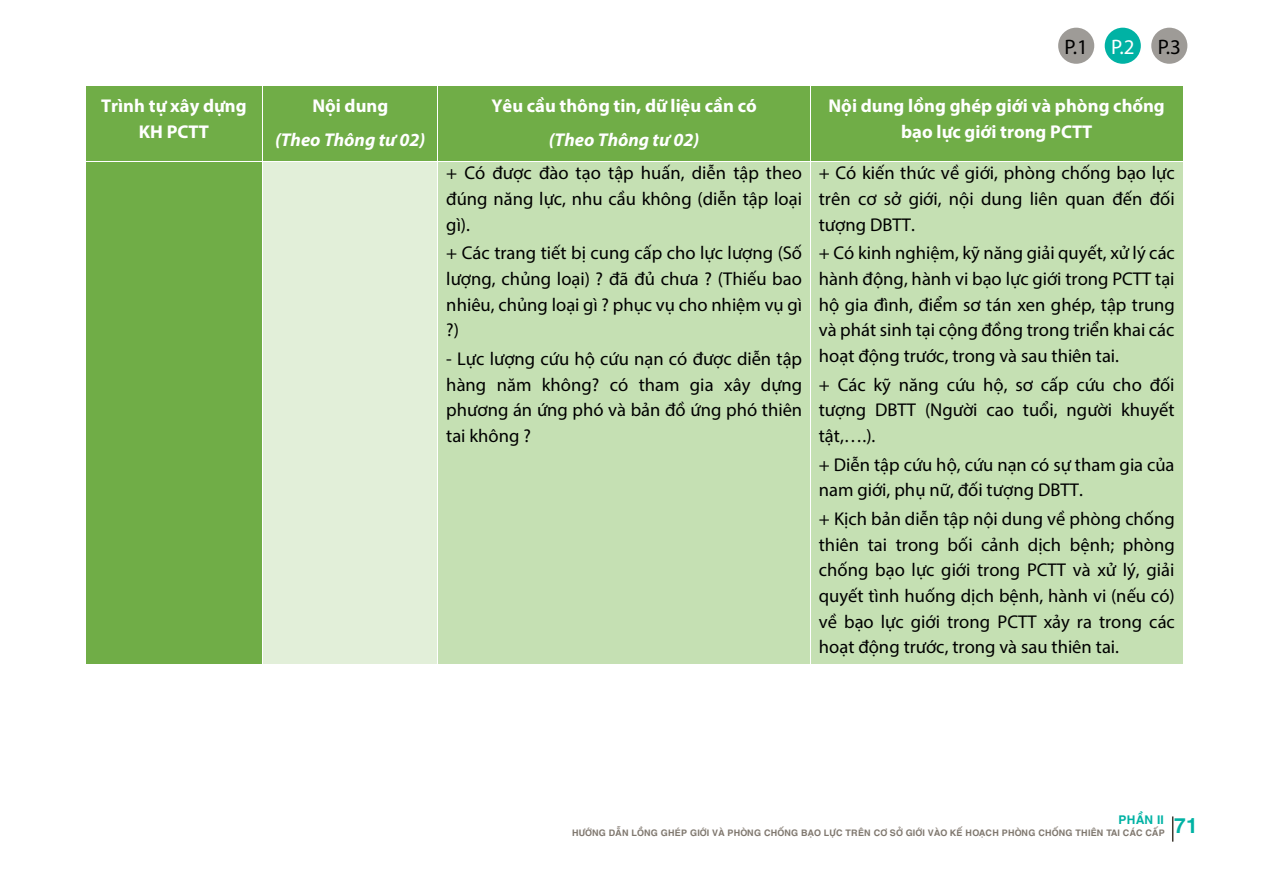
<style>
.page{position:relative;width:1263px;height:893px;background:#fff}
.page>*{position:absolute;margin:0;border:0;box-sizing:border-box;transform-origin:0 0}
.t1{font:21px "Myriad Pro";color:#000}
.t2{font:700 21px "UTM Helve";color:#00b2a4}
.t3{font:18.6px/25.7px "Myriad Pro";color:#000;text-align:justify}
.t4{font:700 18.6px/26.5px "Myriad Pro";color:#fff;text-align:center}
.t5{font:italic 700 18.6px "Myriad Pro";color:#fff}
.t6{font:700 12px "UTM Helve";color:#00b2a4}
.t7{font:700 9px "UTM Helve";color:#80786f}
.s1{color:#fff}
</style>
<div class="page">
<svg style="left:1172px;top:816px;width:1px;height:26px"></svg>
<div style="left:1058px;top:28px;width:36px;height:36px;background:#9e9b97;border-radius:50%"></div>
<div style="left:1105px;top:28px;width:36px;height:36px;background:#00b2a4;border-radius:50%"></div>
<div style="left:1151px;top:28px;width:36px;height:36px;background:#9e9b97;border-radius:50%"></div>
<div style="left:86px;top:86px;width:176px;height:75px;background:#70ad47"></div>
<div style="left:263px;top:86px;width:175px;height:75px;background:#70ad47"></div>
<div style="left:438px;top:86px;width:372px;height:75px;background:#70ad47"></div>
<div style="left:811px;top:86px;width:372px;height:75px;background:#70ad47"></div>
<hr style="left:438px;top:86px;width:1px;height:75px;background:#fff">
<div style="left:86px;top:162px;width:176px;height:502px;background:#70ad47"></div>
<div style="left:263px;top:162px;width:175px;height:502px;background:#e2efd9"></div>
<div style="left:438px;top:162px;width:372px;height:502px;background:#c5e0b3"></div>
<div style="left:811px;top:162px;width:372px;height:502px;background:#c5e0b3"></div>
<hr style="left:438px;top:162px;width:1px;height:502px;background:#fff">
<p class="t4" style="left:101px;top:91px;width:147px">Trình tự xây dựng<br>KH PCTT</p>
<p class="t4" style="left:312px;top:91px;width:77px">Nội dung</p>
<p class="t5" style="left:275px;top:127px;width:152px">(Theo Thông tư 02)</p>
<p class="t4" style="left:491px;top:91px;width:267px">Yêu cầu thông tin, dữ liệu cần có</p>
<p class="t5" style="left:549px;top:127px;width:152px">(Theo Thông tư 02)</p>
<p class="t3" style="left:446px;top:160px;width:357px">+ Có được đào tạo tập huấn, diễn tập theo đúng năng lực, nhu cầu không (diễn tập loại gì).</p>
<p class="t3" style="left:446px;top:240px;width:357px">+ Các trang tiết bị cung cấp cho lực lượng (Số lượng, chủng loại) ? đã đủ chưa ? (Thiếu bao nhiêu, chủng loại gì ? phục vụ cho nhiệm vụ gì ?)</p>
<p class="t3" style="left:446px;top:346px;width:357px">- Lực lượng cứu hộ cứu nạn có được diễn tập hàng năm không? có tham gia xây dựng phương án ứng phó và bản đồ ứng phó thiên tai không ?</p>
<p class="t1" style="left:1064px;top:34px;width:118px">P.1 <span class="s1">P.2</span> P.3</p>
<p class="t4" style="left:828px;top:91px;width:338px">Nội dung lồng ghép giới và phòng chống bạo lực giới trong PCTT</p>
<p class="t3" style="left:819px;top:160px;width:357px">+ Có kiến thức về giới, phòng chống bạo lực trên cơ sở giới, nội dung liên quan đến đối tượng DBTT.</p>
<p class="t3" style="left:819px;top:240px;width:357px">+ Có kinh nghiệm, kỹ năng giải quyết, xử lý các hành động, hành vi bạo lực giới trong PCTT tại hộ gia đình, điểm sơ tán xen ghép, tập trung và phát sinh tại cộng đồng trong triển khai các hoạt động trước, trong và sau thiên tai.</p>
<p class="t3" style="left:819px;top:371px;width:357px">+ Các kỹ năng cứu hộ, sơ cấp cứu cho đối tượng DBTT (Người cao tuổi, người khuyết tật,….).</p>
<p class="t3" style="left:819px;top:451px;width:357px">+ Diễn tập cứu hộ, cứu nạn có sự tham gia của nam giới, phụ nữ, đối tượng DBTT.</p>
<p class="t3" style="left:819px;top:506px;width:357px">+ Kịch bản diễn tập nội dung về phòng chống thiên tai trong bối cảnh dịch bệnh; phòng chống bạo lực giới trong PCTT và xử lý, giải quyết tình huống dịch bệnh, hành vi (nếu có) về bạo lực giới trong PCTT xảy ra trong các hoạt động trước, trong và sau thiên tai.</p>
<p class="t6" style="left:1118px;top:809px;width:47px">PHẦN II</p>
<p class="t7" style="left:572px;top:825px;width:594px">HƯỚNG DẪN LỒNG GHÉP GIỚI VÀ PHÒNG CHỐNG BẠO LỰC TRÊN CƠ SỞ GIỚI VÀO KẾ HOẠCH PHÒNG CHỐNG THIÊN TAI CÁC CẤP</p>
<p class="t2" style="left:1174px;top:808px;width:26px">71</p>
</div>
